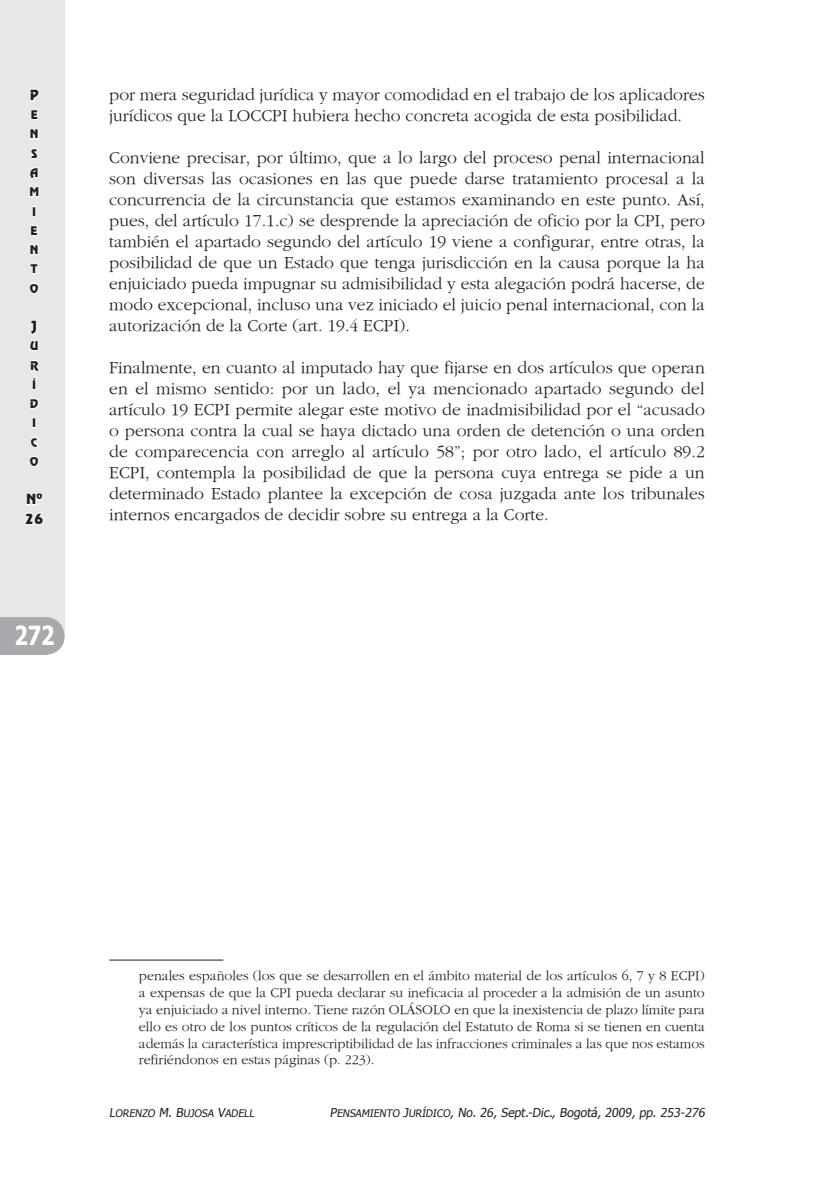
<style>
.page{position:relative;width:819px;height:1191px;background:#fff}
.page>*{position:absolute;margin:0;border:0;box-sizing:border-box;transform-origin:0 0}
.t1{font:700 26.25px "Tahoma";color:#fff;scale:.8 1}
.t2{font:17.5px/21px "Gourmand";color:#231f20;text-align:justify}
.t3{font:14px/16.8px "Gourmand";color:#231f20;text-align:justify}
.t4{font:14px/19.2px "Revue BT Regular SC850";color:#231f20}
.t5{font:12.25px "Tahoma";color:#231f20}
.t6{font:11.9px/19.2px "Revue BT Regular SC850";color:#231f20}
.t7{font:10.33px "Tahoma SC850";color:#231f20}
.s1{font-size:12.25px}
.s2{font-family:"Tahoma SC850"}
.s3{font-family:"Tahoma SC850";font-size:10.33px}
</style>
<div class="page">
<div style="left:0;top:0;width:64px;height:637px;background:#e6e7e9"></div>
<div style="left:0;top:617px;width:64px;height:38px;background:#a8a9ad"></div>
<svg style="left:29px;top:89px;width:10px;height:12px"></svg>
<svg style="left:31px;top:109px;width:8px;height:11px"></svg>
<svg style="left:30px;top:129px;width:9px;height:10px"></svg>
<svg style="left:30px;top:148px;width:8px;height:11px"></svg>
<svg style="left:29px;top:167px;width:10px;height:30px"></svg>
<div style="left:32px;top:206px;width:4px;height:10px;border:2px solid #fff"></div>
<svg style="left:30px;top:225px;width:9px;height:11px"></svg>
<svg style="left:30px;top:244px;width:9px;height:11px"></svg>
<svg style="left:30px;top:264px;width:9px;height:10px"></svg>
<svg style="left:29px;top:283px;width:10px;height:11px"></svg>
<svg style="left:29px;top:320px;width:10px;height:31px"></svg>
<svg style="left:30px;top:360px;width:10px;height:30px"></svg>
<svg style="left:29px;top:398px;width:10px;height:11px"></svg>
<div style="left:32px;top:417px;width:4px;height:11px;border:2px solid #fff"></div>
<svg style="left:30px;top:437px;width:8px;height:11px"></svg>
<svg style="left:29px;top:456px;width:10px;height:11px"></svg>
<svg style="left:25px;top:493px;width:19px;height:32px"></svg>
<hr style="left:109px;top:959px;width:114px;height:1px;background:#231f20">
<p class="t4" style="left:30px;top:85px;width:11px">P</p>
<p class="t6" style="left:29px;top:105px;width:11px">E<br>N<br>S<br>A<br>M<br>I<br>E<br>N<br>T<br>O</p>
<p class="t4" style="left:31px;top:316px;width:7px">J</p>
<p class="t6" style="left:30px;top:336px;width:10px">U<br>R<br>Í<br>D<br>I<br>C<br>O</p>
<p class="t4" style="left:25px;top:489px;width:20px">Nº<br>26</p>
<h1 class="t1" style="left:14px;top:617px;width:52px">272</h1>
<p class="t2" style="left:109px;top:84px;width:597px">por mera seguridad jurídica y mayor comodidad en el trabajo de los aplicadores jurídicos que la LOCCPI hubiera hecho concreta acogida de esta posibilidad.</p>
<p class="t2" style="left:109px;top:147px;width:597px">Conviene precisar, por último, que a lo largo del proceso penal internacional son diversas las ocasiones en las que puede darse tratamiento procesal a la concurrencia de la circunstancia que estamos examinando en este punto. Así, pues, del artículo 17.1.c) se desprende la apreciación de oficio por la CPI, pero también el apartado segundo del artículo 19 viene a configurar, entre otras, la posibilidad de que un Estado que tenga jurisdicción en la causa porque la ha enjuiciado pueda impugnar su admisibilidad y esta alegación podrá hacerse, de modo excepcional, incluso una vez iniciado el juicio penal internacional, con la autorización de la Corte (art. 19.4 ECPI).</p>
<p class="t2" style="left:109px;top:357px;width:597px">Finalmente, en cuanto al imputado hay que fijarse en dos artículos que operan en el mismo sentido: por un lado, el ya mencionado apartado segundo del artículo 19 ECPI permite alegar este motivo de inadmisibilidad por el “acusado o persona contra la cual se haya dictado una orden de detención o una orden de comparecencia con arreglo al artículo 58”; por otro lado, el artículo 89.2<br>ECPI, contempla la posibilidad de que la persona cuya entrega se pide a un determinado Estado plantee la excepción de cosa juzgada ante los tribunales internos encargados de decidir sobre su entrega a la Corte.</p>
<p class="t3" style="left:139px;top:967px;width:567px">penales españoles (los que se desarrollen en el ámbito material de los artículos 6, 7 y 8 ECPI) a expensas de que la CPI pueda declarar su ineficacia al proceder a la admisión de un asunto ya enjuiciado a nivel interno. Tiene razón OLÁSOLO en que la inexistencia de plazo límite para ello es otro de los puntos críticos de la regulación del Estatuto de Roma si se tienen en cuenta además la característica imprescriptibilidad de las infracciones criminales a las que nos estamos refiriéndonos en estas páginas (p. 223).</p>
<p class="t7" style="left:109px;top:1105px;width:148px"><span class="s1">L</span>ORENZO <span class="s1">M. B</span>UJOSA <span class="s1">V</span>ADELL</p>
<p class="t5" style="left:330px;top:1103px;width:378px"><span class="s2">P</span><span class="s3">ENSAM IENTO</span> <span class="s2">J</span><span class="s3">URÍDICO</span><span class="s2">,</span> No. 26, Sept.-Dic., Bogotá, 2009, pp. 253-276</p>
</div>
